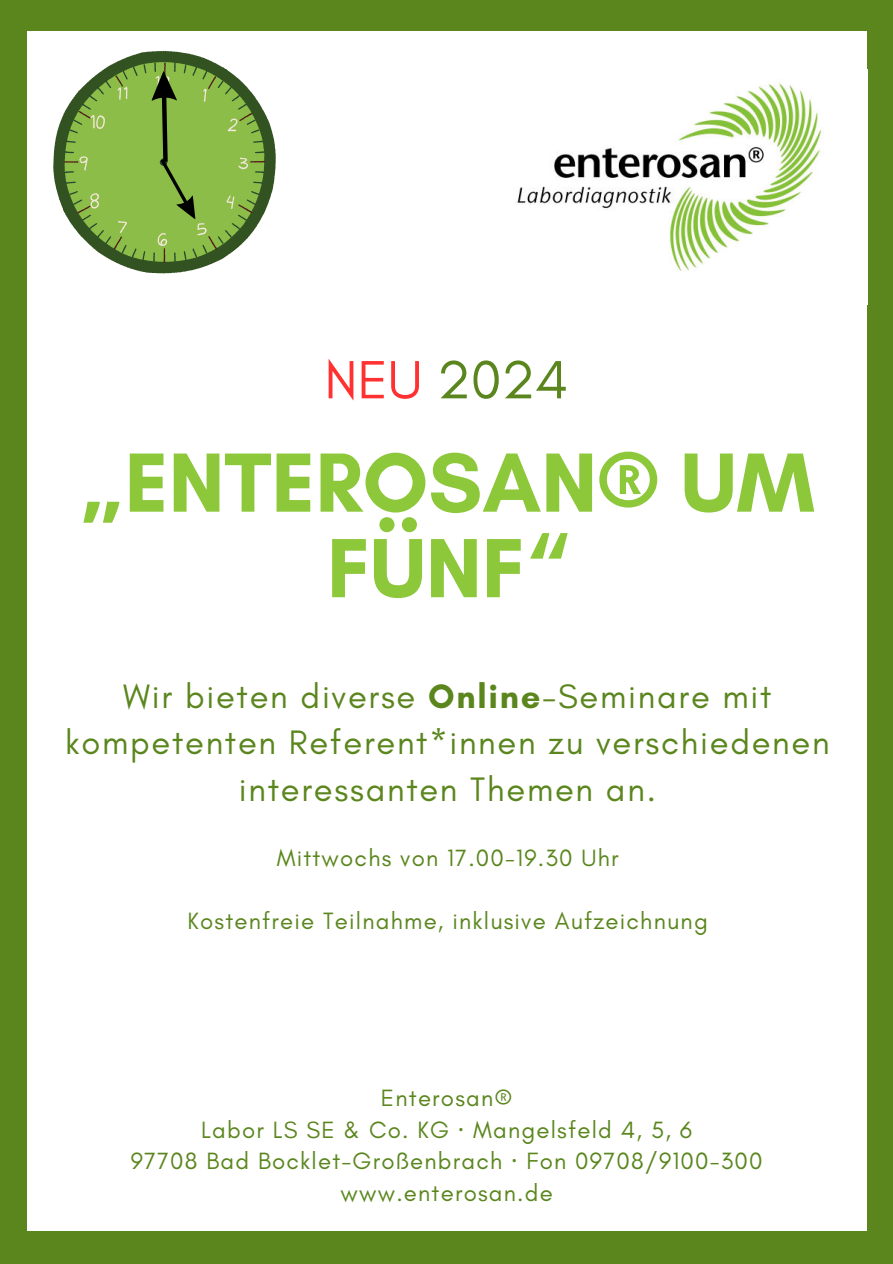
<style>
.page{position:relative;width:893px;height:1264px;background:#fff}
.page>*{position:absolute;margin:0;border:0;box-sizing:border-box;transform-origin:0 0}
.t1{font:700 85.5px/85.5px "Glacial Indifference";color:#8cc839;text-align:center}
.t2{font:54.75px "Glacial Indifference";color:#5a861d}
.t3{font:34.5px/46.2px "Glacial Indifference";letter-spacing:.05em;color:#5a861d;text-align:center}
.t4{font:24px/31.5px "Glacial Indifference";letter-spacing:.05em;color:#5a861d;text-align:center}
.s1{color:#ff3131}
.s2{font-family:"Noto Sans"}
.s3{font-weight:700}
</style>
<div class="page">
<div style="left:0;top:0;width:892px;height:1263px;background:#5a861d"></div>
<div style="left:27px;top:31px;width:840px;height:1200px;background:#fff"></div>
<img style="left:517px;top:82px;width:307px;height:189px">
<svg style="left:53px;top:51px;width:223px;height:223px"></svg>
<svg style="left:64px;top:62px;width:201px;height:200px;background:#89b155"></svg>
<h2 class="t2" style="left:324px;top:349px;width:245px"><span class="s1">NEU</span> 2024</h2>
<h1 class="t1" style="left:81px;top:439px;width:735px"><span class="s2">„</span>ENTEROSAN® UM<br>FÜNF“</h1>
<h3 class="t3" style="left:65px;top:674px;width:766px">Wir bieten diverse <span class="s3">Online</span>-Seminare mit kompetenten Referent*innen zu verschiedenen interessanten Themen an.</h3>
<p class="t4" style="left:277px;top:842px;width:343px">Mittwochs von 17.00-19.30 Uhr</p>
<p class="t4" style="left:187px;top:905px;width:521px">Kostenfreie Teilnahme, inklusive Aufzeichnung</p>
<p class="t4" style="left:131px;top:1083px;width:633px">Enterosan®<br>Labor LS SE &amp; Co. KG <span class="s2">·</span> Mangelsfeld 4, 5, 6<br>97708 Bad Bocklet-Großenbrach <span class="s2">·</span> Fon 09708/9100-300 www.enterosan.de</p>
</div>
